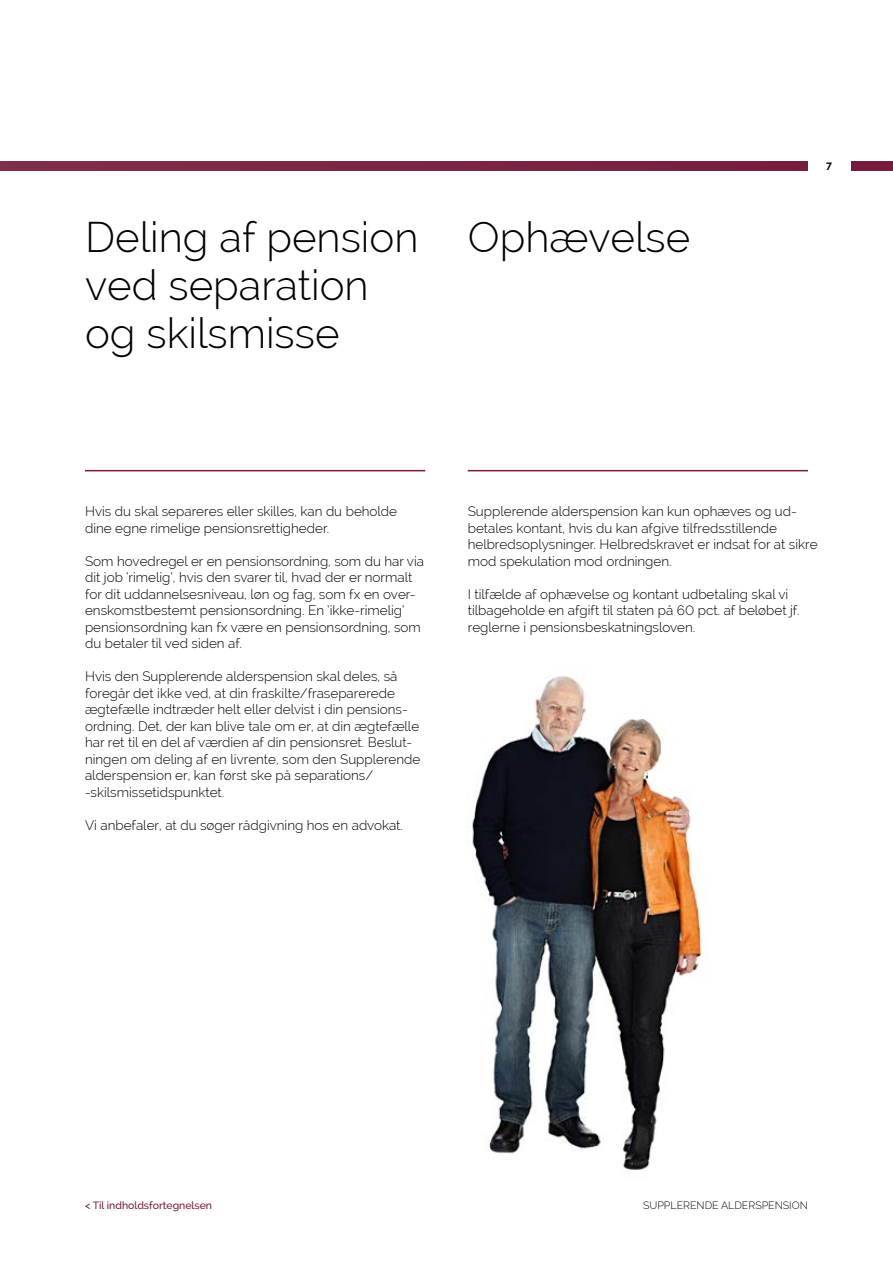
<style>
.page{position:relative;width:893px;height:1263px;background:#fff}
.page>*{position:absolute;margin:0;border:0;box-sizing:border-box;transform-origin:0 0}
.t1{font:300 42px/48px "Raleway";color:#000}
.t2{font:300 13.5px/16.5px "Raleway";color:#000}
.t3{font:300 10.5px "Raleway";color:#000}
.t4{font:500 10.5px "Raleway";color:#751a3c}
.t5{font:700 10.5px "Raleway";color:#000}
</style>
<div class="page">
<div style="left:0;top:161px;width:893px;height:9px;background:#7a2543"></div>
<div style="left:808px;top:160px;width:42px;height:17px;background:#fff"></div>
<hr style="left:85px;top:470px;width:340px;height:1px;background:#751a3c">
<hr style="left:468px;top:470px;width:340px;height:1px;background:#751a3c">
<img style="left:472px;top:676px;width:231px;height:494px">
<h1 class="t1" style="left:85px;top:213px;width:335px">Deling af pension ved separation og skilsmisse</h1>
<h1 class="t1" style="left:468px;top:213px;width:224px">Ophævelse</h1>
<p class="t5" style="left:826px;top:160px;width:7px">7</p>
<p class="t2" style="left:85px;top:503px;width:314px">Hvis du skal separeres eller skilles, kan du beholde dine egne rimelige pensionsrettigheder.</p>
<p class="t2" style="left:85px;top:552px;width:341px">Som hovedregel er en pensionsordning, som du har via dit job ’rimelig’, hvis den svarer til, hvad der er normalt for dit uddannelsesniveau, løn og fag, som fx en over&shy;enskomstbestemt pensionsordning. En ’ikke-rimelig’ pensionsordning kan fx være en pensionsordning, som du betaler til ved siden af.</p>
<p class="t2" style="left:85px;top:668px;width:337px">Hvis den Supplerende alderspension skal deles, så foregår det ikke ved, at din fraskilte/fraseparerede ægtefælle indtræder helt eller delvist i din pensions&shy;ordning. Det, der kan blive tale om er, at din ægtefælle har ret til en del af værdien af din pensionsret. Beslut&shy;ningen om deling af en livrente, som den Supplerende alderspension er, kan først ske på separations/ -skilsmissetidspunktet.</p>
<p class="t2" style="left:85px;top:816px;width:319px">Vi anbefaler, at du søger rådgivning hos en advokat.</p>
<p class="t2" style="left:468px;top:503px;width:351px">Supplerende alderspension kan kun ophæves og ud&shy;betales kontant, hvis du kan afgive tilfredsstillende helbredsoplysninger. Helbredskravet er indsat for at sikre mod spekulation mod ordningen.</p>
<p class="t2" style="left:468px;top:585px;width:333px">I tilfælde af ophævelse og kontant udbetaling skal vi tilbageholde en afgift til staten på 60 pct. af beløbet jf. reglerne i pensionsbeskatningsloven.</p>
<p class="t4" style="left:85px;top:1199px;width:129px">&lt; Til indholdsfortegnelsen</p>
<p class="t3" style="left:643px;top:1199px;width:166px">SUPPLERENDE ALDERSPENSION</p>
</div>
